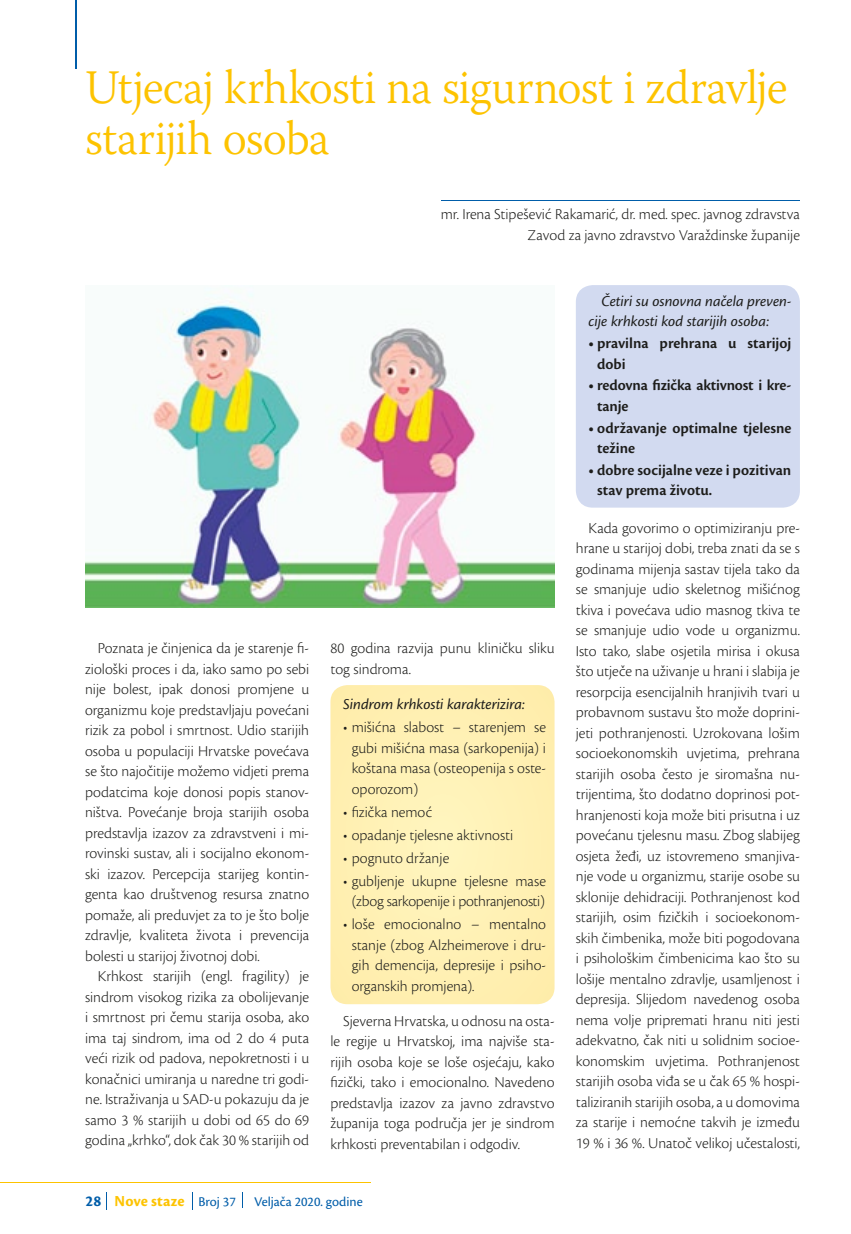
<style>
.page{position:relative;width:851px;height:1234px;background:#fff}
.page>*{position:absolute;margin:0;border:0;box-sizing:border-box;transform-origin:0 0}
.t1{font:300 48px/51px "Warnock Pro";letter-spacing:-.015em;color:#fdc300}
.t2{font:700 15.9px "Cronos Pro";letter-spacing:.005em;color:#fdc300}
.t3{font:300 15.75px/20.4px "Cronos Pro";color:#1d1d1b;text-align:justify}
.t4{font:600 15.75px/20.4px "Cronos Pro";color:#1d1d1b}
.t5{font:italic 15.75px/20.4px "Cronos Pro";letter-spacing:-.005em;color:#1d1d1b}
.t6{font:13.95px "Cronos Pro";color:#005da9}
.s1{color:#005da9}
.s2{font-weight:400;font-size:13.95px;color:#005da9}
</style>
<div class="page">
<svg style="left:192px;top:1192px;width:1px;height:17px"></svg>
<svg style="left:242px;top:1192px;width:1px;height:15px"></svg>
<svg style="left:106px;top:1192px;width:1px;height:17px"></svg>
<hr style="left:0;top:1181px;width:370px;height:1px;background:#fdc300">
<hr style="left:76px;top:0;width:1px;height:69px;background:#005da9">
<div style="left:575px;top:285px;width:224px;height:222px;background:#d2daf0;border-radius:17px"></div>
<svg style="left:330px;top:685px;width:224px;height:318px"></svg>
<hr style="left:441px;top:200px;width:358px;height:1px;background:#005da9">
<img style="left:85px;top:285px;width:469px;height:322px">
<h1 class="t1" style="left:85px;top:61px;width:703px">Utjecaj krhkosti na sigurnost i zdravlje starijih osoba</h1>
<p class="t3" style="left:85px;top:638px;width:225px;text-indent:13px">Poznata je činjenica da je starenje fi&shy;ziološki proces i da, iako samo po sebi nije bolest, ipak donosi promjene u organizmu koje predstavljaju povećani rizik za pobol i smrtnost. Udio starijih osoba u populaciji Hrvatske povećava se što najočitije možemo vidjeti prema podatcima koje donosi popis stanov&shy;ništva. Povećanje broja starijih osoba predstavlja izazov za zdravstveni i mi&shy;rovinski sustav, ali i socijalno ekonom&shy;ski izazov. Percepcija starijeg kontin&shy;genta kao društvenog resursa znatno pomaže, ali preduvjet za to je što bolje zdravlje, kvaliteta života i prevencija bolesti u starijoj životnoj dobi.</p>
<p class="t3" style="left:85px;top:965px;width:225px;text-indent:13px">Krhkost starijih (engl. fragility) je sindrom visokog rizika za obolijevanje i smrtnost pri čemu starija osoba, ako ima taj sindrom, ima od 2 do 4 puta veći rizik od padova, nepokretnosti i u konačnici umiranja u naredne tri godi&shy;ne. Istraživanja u SAD-u pokazuju da je samo 3 % starijih u dobi od 65 do 69 godina „krhko“, dok čak 30 % starijih od</p>
<p class="t3" style="left:440px;top:204px;width:360px;text-align:right">mr. Irena Stipešević Rakamarić, dr. med. spec. javnog zdravstva<br>Zavod za javno zdravstvo Varaždinske županije</p>
<p class="t3" style="left:330px;top:638px;width:225px">80 godina razvija punu kliničku sliku tog sindroma.</p>
<p class="t5" style="left:343px;top:694px;width:183px">Sindrom krhkosti karakterizira:</p>
<p class="t3" style="left:351px;top:717px;width:196px;text-indent:-9px">• mišićna slabost – starenjem se gubi mišićna masa (sarkopenija) i koštana masa (osteopenija s oste&shy;oporozom)</p>
<p class="t3" style="left:343px;top:801px;width:90px">• fizička nemoć</p>
<p class="t3" style="left:343px;top:824px;width:171px">• opadanje tjelesne aktivnosti</p>
<p class="t3" style="left:343px;top:847px;width:107px">• pognuto držanje</p>
<p class="t3" style="left:343px;top:870px;width:204px;text-align:center">• gubljenje ukupne tjelesne mase (zbog sarkopenije i pothranjenosti)</p>
<p class="t3" style="left:351px;top:913px;width:196px;text-indent:-9px">• loše emocionalno – mentalno stanje (zbog Alzheimerove i dru&shy;gih demencija, depresije i psiho&shy;organskih promjena).</p>
<p class="t3" style="left:330px;top:1010px;width:225px;text-indent:13px">Sjeverna Hrvatska, u odnosu na osta&shy;le regije u Hrvatskoj, ima najviše sta&shy;rijih osoba koje se loše osjećaju, kako fizički, tako i emocionalno. Navedeno predstavlja izazov za javno zdravstvo županija toga područja jer je sindrom krhkosti preventabilan i odgodiv.</p>
<p class="t5" style="left:588px;top:291px;width:204px;text-indent:13px">Četiri su osnovna načela preven&shy;cije krhkosti kod starijih osoba:</p>
<p class="t4" style="left:597px;top:333px;width:196px;text-indent:-9px">• pravilna prehrana u starijoj dobi</p>
<p class="t4" style="left:597px;top:375px;width:196px;text-indent:-9px">• redovna fizička aktivnost i kre&shy;tanje</p>
<p class="t4" style="left:597px;top:417px;width:196px;text-indent:-9px">• održavanje optimalne tjelesne težine</p>
<p class="t4" style="left:597px;top:460px;width:196px;text-indent:-9px">• dobre socijalne veze i pozitivan stav prema životu.</p>
<p class="t3" style="left:575px;top:517px;width:225px;text-indent:13px">Kada govorimo o optimiziranju pre&shy;hrane u starijoj dobi, treba znati da se s godinama mijenja sastav tijela tako da se smanjuje udio skeletnog mišićnog tkiva i povećava udio masnog tkiva te se smanjuje udio vode u organizmu.<br>Isto tako, slabe osjetila mirisa i okusa što utječe na uživanje u hrani i slabija je resorpcija esencijalnih hranjivih tvari u probavnom sustavu što može doprini&shy;jeti pothranjenosti. Uzrokovana lošim socioekonomskih uvjetima, prehrana starijih osoba često je siromašna nu&shy;trijentima, što dodatno doprinosi pot&shy;hranjenosti koja može biti prisutna i uz povećanu tjelesnu masu. Zbog slabijeg osjeta žeđi, uz istovremeno smanjiva&shy;nje vode u organizmu, starije osobe su sklonije dehidraciji. Pothranjenost kod starijih, osim fizičkih i socioekonom&shy;skih čimbenika, može biti pogodovana i psihološkim čimbenicima kao što su lošije mentalno zdravlje, usamljenost i depresija. Slijedom navedenog osoba nema volje pripremati hranu niti jesti adekvatno, čak niti u solidnim socioe&shy;konomskim uvjetima. Pothranjenost starijih osoba viđa se u čak 65 % hospi&shy;taliziranih starijih osoba, a u domovima za starije i nemoćne takvih je između 19 % i 36 %. Unatoč velikoj učestalosti,</p>
<p class="t2" style="left:85px;top:1191px;width:152px"><span class="s1">28</span> Nove staze <span class="s2">Broj 37</span></p>
<p class="t6" style="left:254px;top:1192px;width:110px">Veljača 2020. godine</p>
</div>
